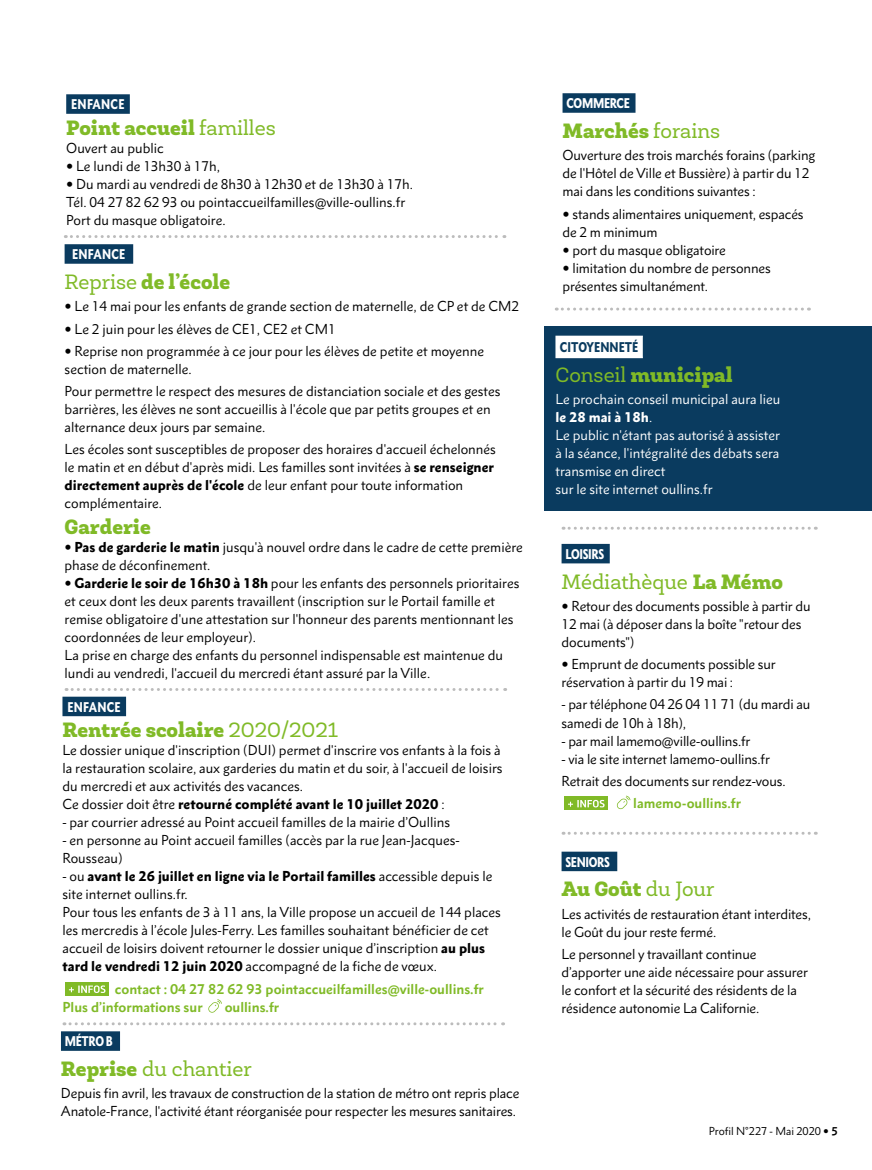
<style>
.page{position:relative;width:872px;height:1170px;background:#fff}
.page>*{position:absolute;margin:0;border:0;box-sizing:border-box;transform-origin:0 0}
.t1{font:900 21px "Newslab";color:#80ba27}
.t2{font:21px "Newslab";color:#80ba27}
.t3{font:13.05px/18px "Metro Nova Pro";color:#000}
.t4{font:13.05px/18px "Metro Nova Pro";color:#fff}
.t5{font:700 13.05px/18px "Metro Nova Pro";color:#80ba27}
.t6{font:900 condensed 12.75px "Metro Nova Pro";letter-spacing:-.025em;color:#fff}
.t7{font:900 condensed 12.75px "Metro Nova Pro";letter-spacing:.02em;color:#fff}
.t8{font:900 condensed 12.75px "Metro Nova Pro";color:#0a3b5f}
.t9{font:10.5px "Metro Nova Pro";color:#000}
.s1{font-weight:400}
.s2{font-weight:900}
.s3{font-weight:700}
</style>
<div class="page">
<div style="left:544px;top:326px;width:328px;height:184px;background:#0a3b5f"></div>
<div style="left:62px;top:696px;width:64px;height:20px;background:#0a3b5f"></div>
<div style="left:65px;top:982px;width:44px;height:13px;background:#80ba27"></div>
<svg style="left:69px;top:985px;width:36px;height:7px"></svg>
<svg style="left:208px;top:999px;width:14px;height:13px"></svg>
<svg style="left:556px;top:307px;width:253px;height:3px"></svg>
<svg style="left:65px;top:235px;width:440px;height:3px"></svg>
<svg style="left:563px;top:526px;width:253px;height:3px"></svg>
<svg style="left:563px;top:831px;width:253px;height:3px"></svg>
<div style="left:65px;top:244px;width:68px;height:20px;background:#0a3b5f"></div>
<div style="left:562px;top:93px;width:73px;height:20px;background:#0a3b5f"></div>
<div style="left:561px;top:544px;width:49px;height:19px;background:#0a3b5f"></div>
<div style="left:564px;top:796px;width:44px;height:14px;background:#80ba27"></div>
<svg style="left:568px;top:799px;width:36px;height:8px"></svg>
<svg style="left:616px;top:795px;width:14px;height:14px"></svg>
<div style="left:61px;top:1031px;width:59px;height:19px;background:#0a3b5f"></div>
<div style="left:561px;top:851px;width:56px;height:20px;background:#0a3b5f"></div>
<div style="left:66px;top:94px;width:64px;height:20px;background:#0a3b5f"></div>
<div style="left:555px;top:335px;width:88px;height:23px;background:#fff"></div>
<svg style="left:66px;top:688px;width:440px;height:3px"></svg>
<svg style="left:64px;top:1022px;width:439px;height:3px"></svg>
<p class="t7" style="left:71px;top:96px;width:55px">ENFANCE</p>
<h1 class="t1" style="left:66px;top:114px;width:211px">Point accueil <span class="s1">familles</span></h1>
<p class="t3" style="left:66px;top:139px;width:99px">Ouvert au public</p>
<p class="t3" style="left:76px;top:157px;width:145px">Le lundi de 13h30 à 17h,</p>
<p class="t3" style="left:76px;top:175px;width:338px">Du mardi au vendredi de 8h30 à 12h30 et de 13h30 à 17h.</p>
<p class="t3" style="left:66px;top:193px;width:340px">Tél. 04 27 82 62 93 ou pointaccueilfamilles@ville-oullins.fr</p>
<p class="t3" style="left:66px;top:211px;width:161px">Port du masque obligatoire.</p>
<p class="t7" style="left:72px;top:246px;width:55px">ENFANCE</p>
<h1 class="t1" style="left:65px;top:268px;width:167px"><span class="s1">Reprise</span> de l’école</h1>
<p class="t3" style="left:75px;top:295px;width:446px;line-height:22.2px">Le 14 mai pour les enfants de grande section de maternelle, de CP et de CM2<br>Le 2 juin pour les élèves de CE1, CE2 et CM1<br>Reprise non programmée à ce jour pour les élèves de petite et moyenne</p>
<p class="t3" style="left:65px;top:357px;width:437px;line-height:22.2px">section de maternelle.<br>Pour permettre le respect des mesures de distanciation sociale et des gestes</p>
<p class="t3" style="left:65px;top:400px;width:427px">barrières, les élèves ne sont accueillis à l'école que par petits groupes et en alternance deux jours par semaine.</p>
<p class="t3" style="left:65px;top:440px;width:433px">Les écoles sont susceptibles de proposer des horaires d'accueil échelonnés le matin et en début d'après midi. Les familles sont invitées à <span class="s2">se renseigner directement auprès de l'école</span> de leur enfant pour toute information complémentaire.</p>
<h1 class="t1" style="left:65px;top:513px;width:88px">Garderie</h1>
<p class="t3" style="left:65px;top:538px;width:460px;text-indent:10px"><span class="s2">Pas de garderie le matin</span> jusqu'à nouvel ordre dans le cadre de cette première phase de déconfinement.</p>
<p class="t3" style="left:65px;top:574px;width:456px;text-indent:10px"><span class="s2">Garderie le soir de 16h30 à 18h</span> pour les enfants des personnels prioritaires et ceux dont les deux parents travaillent (inscription sur le Portail famille et remise obligatoire d'une attestation sur l'honneur des parents mentionnant les coordonnées de leur employeur).<br>La prise en charge des enfants du personnel indispensable est maintenue du lundi au vendredi, l'accueil du mercredi étant assuré par la Ville.</p>
<p class="t7" style="left:67px;top:698px;width:55px">ENFANCE</p>
<h1 class="t1" style="left:62px;top:716px;width:277px">Rentrée scolaire <span class="s1">2020/2021</span></h1>
<p class="t3" style="left:62px;top:741px;width:442px">Le dossier unique d'inscription (DUI) permet d'inscrire vos enfants à la fois à la restauration scolaire, aux garderies du matin et du soir, à l'accueil de loisirs du mercredi et aux activités des vacances.<br>Ce dossier doit être <span class="s2">retourné complété avant le 10 juillet 2020</span> :</p>
<p class="t3" style="left:62px;top:813px;width:389px">- par courrier adressé au Point accueil familles de la mairie d’Oullins</p>
<p class="t3" style="left:62px;top:831px;width:399px">- en personne au Point accueil familles (accès par la rue Jean-Jacques-<br>Rousseau)</p>
<p class="t3" style="left:62px;top:867px;width:440px">- ou <span class="s2">avant le 26 juillet en ligne via le Portail familles</span> accessible depuis le site internet oullins.fr.<br>Pour tous les enfants de 3 à 11 ans, la Ville propose un accueil de 144 places les mercredis à l’école Jules-Ferry. Les familles souhaitant bénéficier de cet accueil de loisirs doivent retourner le dossier unique d’inscription <span class="s2">au plus tard le vendredi 12 juin 2020</span> accompagné de la fiche de vœux.</p>
<p class="t5" style="left:62px;top:979px;width:423px;text-indent:52px">contact : 04 27 82 62 93 pointaccueilfamilles@ville-oullins.fr<br>Plus d’informations sur</p>
<p class="t5" style="left:225px;top:997px;width:56px">oullins.fr</p>
<p class="t6" style="left:65px;top:1033px;width:49px">MÉTRO B</p>
<h1 class="t2" style="left:61px;top:1055px;width:192px"><span class="s2">Reprise</span> du chantier</h1>
<p class="t3" style="left:61px;top:1084px;width:460px">Depuis fin avril, les travaux de construction de la station de métro ont repris place<br>Anatole-France, l'activité étant réorganisée pour respecter les mesures sanitaires.</p>
<p class="t6" style="left:566px;top:95px;width:65px">COMMERCE</p>
<h1 class="t1" style="left:562px;top:117px;width:159px">Marchés <span class="s1">forains</span></h1>
<p class="t3" style="left:562px;top:146px;width:254px">Ouverture des trois marchés forains (parking de l'Hôtel de Ville et Bussière) à partir du 12 mai dans les conditions suivantes :</p>
<p class="t3" style="left:572px;top:204px;width:233px">stands alimentaires uniquement, espacés</p>
<p class="t3" style="left:562px;top:222px;width:97px">de 2 m minimum</p>
<p class="t3" style="left:572px;top:240px;width:155px">port du masque obligatoire</p>
<p class="t3" style="left:572px;top:258px;width:200px">limitation du nombre de personnes</p>
<p class="t3" style="left:562px;top:276px;width:147px">présentes simultanément.</p>
<p class="t8" style="left:560px;top:339px;width:80px">CITOYENNETÉ</p>
<h1 class="t1" style="left:555px;top:361px;width:179px"><span class="s1">Conseil</span> municipal</h1>
<p class="t4" style="left:555px;top:390px;width:226px">Le prochain conseil municipal aura lieu <span class="s2">le 28 mai à 18h</span>.<br>Le public n'étant pas autorisé à assister à la séance, l'intégralité des débats sera transmise en direct<br>sur le site internet oullins.fr</p>
<p class="t6" style="left:565px;top:546px;width:40px">LOISIRS</p>
<h1 class="t2" style="left:561px;top:568px;width:223px">Médiathèque <span class="s2">La Mémo</span></h1>
<p class="t3" style="left:561px;top:597px;width:250px;text-indent:10px">Retour des documents possible à partir du<br>12 mai (à déposer dans la boîte "retour des documents")</p>
<p class="t3" style="left:561px;top:655px;width:216px;text-indent:10px">Emprunt de documents possible sur réservation à partir du 19 mai :</p>
<p class="t3" style="left:561px;top:695px;width:250px">- par téléphone 04 26 04 11 71 (du mardi au samedi de 10h à 18h),</p>
<p class="t3" style="left:561px;top:731px;width:190px">- par mail lamemo@ville-oullins.fr</p>
<p class="t3" style="left:561px;top:747px;width:226px;line-height:22.2px">- via le site internet lamemo-oullins.fr<br>Retrait des documents sur rendez-vous.</p>
<p class="t5" style="left:633px;top:794px;width:109px">lamemo-oullins.fr</p>
<p class="t6" style="left:565px;top:853px;width:46px">SENIORS</p>
<h1 class="t1" style="left:561px;top:875px;width:154px">Au Goût <span class="s1">du Jour</span></h1>
<p class="t3" style="left:561px;top:904px;width:251px">Les activités de restauration étant interdites, le Goût du jour reste fermé.</p>
<p class="t3" style="left:561px;top:944px;width:248px">Le personnel y travaillant continue d’apporter une aide nécessaire pour assurer le confort et la sécurité des résidents de la résidence autonomie La Californie.</p>
<p class="t9" style="left:708px;top:1123px;width:131px">Profil N°227 - Mai 2020 <span class="s3">5</span></p>
</div>
